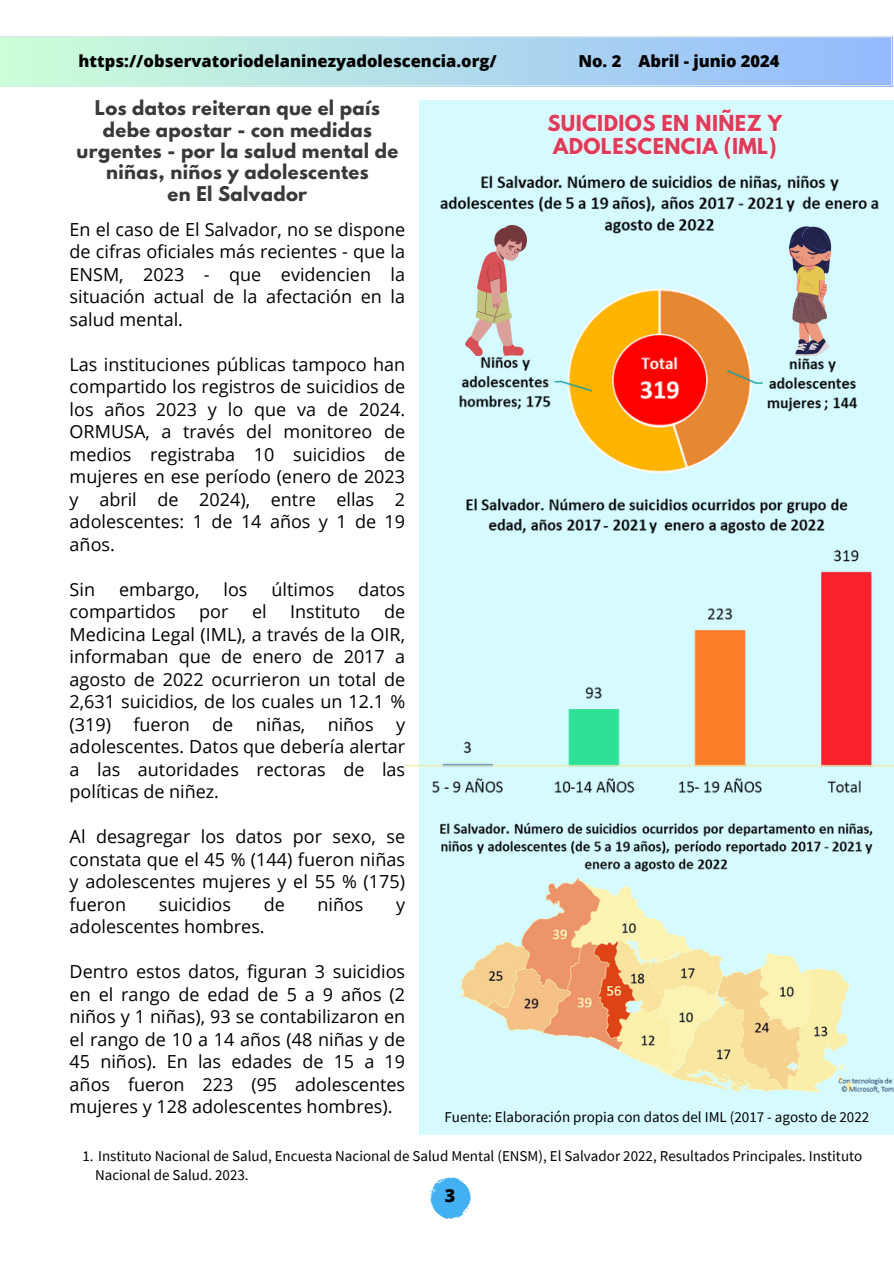
<style>
.page{position:relative;width:894px;height:1264px;background:#fff}
.page>*{position:absolute;margin:0;border:0;box-sizing:border-box;transform-origin:0 0}
.t1{font:700 19.5px/22.5px "League Spartan";letter-spacing:.02em;color:#e0062c}
.t2{font:18px/22.5px "Open Sans";color:#000;text-align:justify}
.t3{font:700 18px/21.3px "League Spartan";letter-spacing:.02em;color:#000;text-align:center}
.t4{font:800 18px "Open Sans";color:#000}
.t5{font:800 16.5px "Open Sans";color:#000}
.t6{font:15px/19.2px "Source Sans Pro";color:#000}
</style>
<div class="page">
<div style="left:419px;top:101px;width:474px;height:1033px;background:#d5faff"></div>
<svg style="left:429px;top:1177px;width:42px;height:42px"></svg>
<svg style="left:0;top:36px;width:891px;height:50px"></svg>
<img style="left:440px;top:822px;width:453px;height:272px">
<img style="left:404px;top:503px;width:489px;height:290px">
<img style="left:440px;top:174px;width:439px;height:329px">
<img style="left:788px;top:226px;width:44px;height:129px">
<img style="left:466px;top:226px;width:60px;height:129px">
<svg style="left:547px;top:109px;width:237px;height:51px"></svg>
<h3 class="t5" style="left:79px;top:49px;width:419px">https://observatoriodelaninezyadolescencia.org/</h3>
<h3 class="t5" style="left:578px;top:49px;width:203px">No. 2 Abril - junio 2024</h3>
<p class="t3" style="left:77px;top:100px;width:323px">Los datos reiteran que el país debe apostar - con medidas urgentes - por la salud mental de niñas, niños y adolescentes<br>en El Salvador</p>
<h3 class="t2" style="left:70px;top:217px;width:337px">En el caso de El Salvador, no se dispone de cifras oficiales más recientes - que la ENSM, 2023 - que evidencien la situación actual de la afectación en la salud mental.</h3>
<h3 class="t2" style="left:70px;top:352px;width:337px">Las instituciones públicas tampoco han compartido los registros de suicidios de los años 2023 y lo que va de 2024.<br>ORMUSA, a través del monitoreo de medios registraba 10 suicidios de mujeres en ese período (enero de 2023 y abril de 2024), entre ellas 2 adolescentes: 1 de 14 años y 1 de 19 años.</h3>
<h3 class="t2" style="left:70px;top:577px;width:27px">Sin</h3>
<h3 class="t2" style="left:119px;top:577px;width:82px">embargo,</h3>
<h3 class="t2" style="left:223px;top:577px;width:25px">los</h3>
<h3 class="t2" style="left:271px;top:577px;width:64px">últimos</h3>
<h3 class="t2" style="left:358px;top:577px;width:48px">datos</h3>
<h3 class="t2" style="left:70px;top:600px;width:107px">compartidos</h3>
<h3 class="t2" style="left:199px;top:600px;width:31px">por</h3>
<h3 class="t2" style="left:252px;top:600px;width:16px">el</h3>
<h3 class="t2" style="left:290px;top:600px;width:72px">Instituto</h3>
<h3 class="t2" style="left:70px;top:600px;width:337px;text-indent:314px">de Medicina Legal (IML), a través de la OIR, informaban que de enero de 2017 a agosto de 2022 ocurrieron un total de 2,631 suicidios, de los cuales un 12.1 % (319) fueron de niñas, niños y adolescentes. Datos que debería alertar a las autoridades rectoras de las políticas de niñez.</h3>
<p class="t2" style="left:70px;top:825px;width:337px">Al desagregar los datos por sexo, se constata que el 45 % (144) fueron niñas y adolescentes mujeres y el 55 % (175) fueron</p>
<p class="t2" style="left:159px;top:892px;width:74px">suicidios</p>
<p class="t2" style="left:264px;top:892px;width:23px">de</p>
<p class="t2" style="left:317px;top:892px;width:48px">niños</p>
<p class="t2" style="left:396px;top:892px;width:11px">y</p>
<p class="t2" style="left:70px;top:915px;width:196px">adolescentes hombres.</p>
<p class="t2" style="left:70px;top:960px;width:337px">Dentro estos datos, figuran 3 suicidios en el rango de edad de 5 a 9 años (2 niños y 1 niñas), 93 se contabilizaron en el rango de 10 a 14 años (48 niñas y de 45 niños). En las edades de 15 a 19 años fueron 223 (95 adolescentes mujeres y 128 adolescentes hombres).</p>
<p class="t1" style="left:547px;top:115px;width:236px">SUICIDIOS EN NIÑEZ Y<br>ADOLESCENCIA (IML)</p>
<p class="t6" style="left:444px;top:1107px;width:426px">Fuente: Elaboración propia con datos del IML (2017 - agosto de 2022</p>
<h3 class="t6" style="left:95px;top:1146px;width:768px;text-indent:-13px">1. Instituto Nacional de Salud, Encuesta Nacional de Salud Mental (ENSM), El Salvador 2022, Resultados Principales. Instituto<br>Nacional de Salud. 2023.</h3>
<p class="t4" style="left:445px;top:1182px;width:12px">3</p>
</div>
